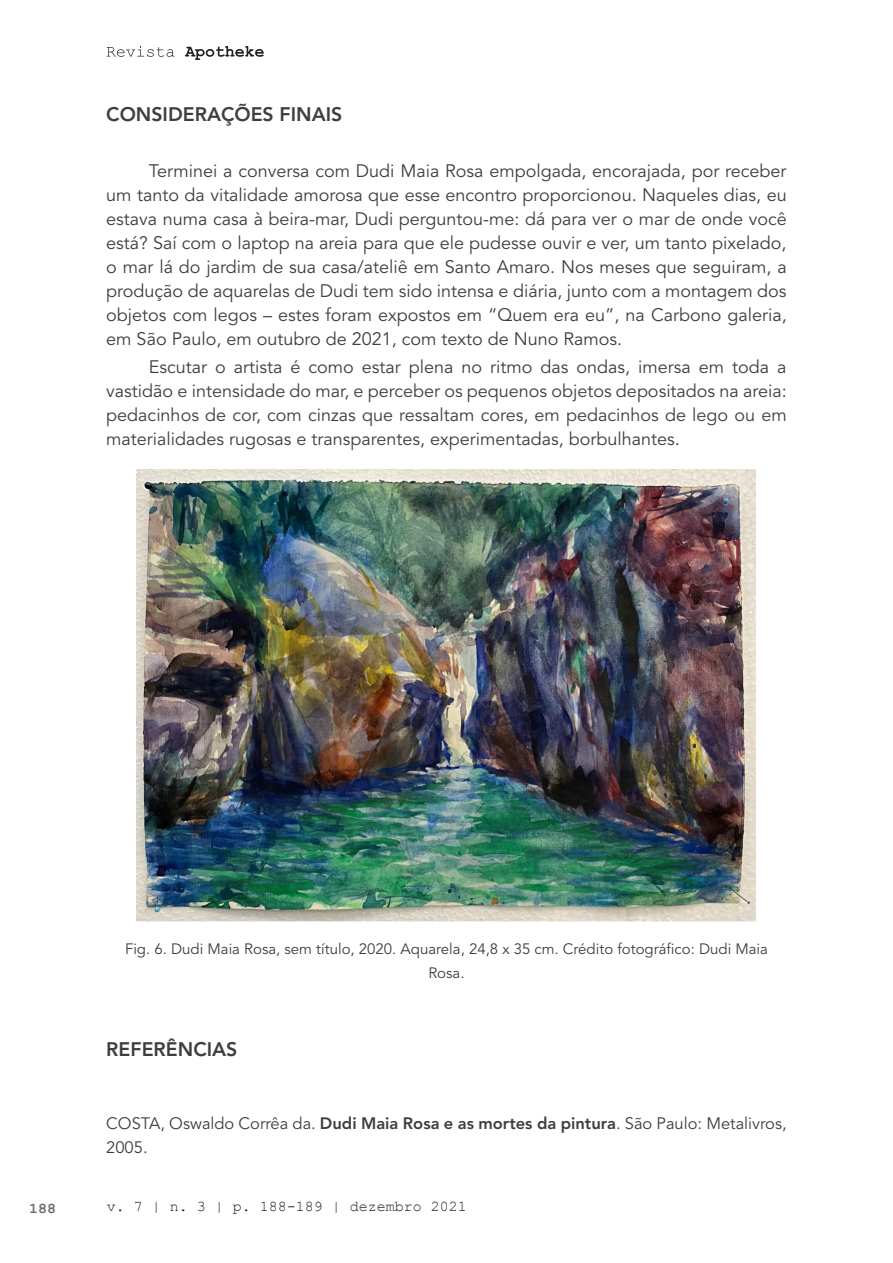
<style>
.page{position:relative;width:893px;height:1263px;background:#fff}
.page>*{position:absolute;margin:0;border:0;box-sizing:border-box;transform-origin:0 0}
.Subtítulo{font:800 19.5px "Avenir LT Std";color:#3e3e3f}
.Corpo_Texto{font:18px/24px "Avenir LT Std";color:#3e3e3f;text-align:justify}
.Referências{font:16.5px/24px "Avenir LT Std";color:#3e3e3f}
.Legenda_Foto{font:15px/24px "Avenir LT Std";color:#3e3e3f;text-align:center}
.t1{font:15px "Courier New";color:#231f20}
.t2{font:700 15px "Courier New";color:#6b6b6e}
.s1{font-weight:800}
</style>
<div class="page">
<svg style="left:107px;top:46px;width:67px;height:11px"></svg>
<svg style="left:185px;top:46px;width:79px;height:14px"></svg>
<img style="left:137px;top:470px;width:619px;height:452px">
<p class="Subtítulo" style="left:106px;top:102px;width:238px">CONSIDERAÇÕES FINAIS</p>
<p class="Corpo_Texto" style="left:106px;top:159px;width:682px;text-indent:43px">Terminei a conversa com Dudi Maia Rosa empolgada, encorajada, por receber um tanto da vitalidade amorosa que esse encontro proporcionou. Naqueles dias, eu estava numa casa à beira-mar, Dudi perguntou-me: dá para ver o mar de onde você está? Saí com o laptop na areia para que ele pudesse ouvir e ver, um tanto pixelado, o mar lá do jardim de sua casa/ateliê em Santo Amaro. Nos meses que seguiram, a produção de aquarelas de Dudi tem sido intensa e diária, junto com a montagem dos objetos com legos – estes foram expostos em “Quem era eu”, na Carbono galeria, em São Paulo, em outubro de 2021, com texto de Nuno Ramos.</p>
<p class="Corpo_Texto" style="left:106px;top:356px;width:682px;text-indent:43px">Escutar o artista é como estar plena no ritmo das ondas, imersa em toda a vastidão e intensidade do mar, e perceber os pequenos objetos depositados na areia: pedacinhos de cor, com cinzas que ressaltam cores, em pedacinhos de lego ou em materialidades rugosas e transparentes, experimentadas, borbulhantes.</p>
<p class="Legenda_Foto" style="left:125px;top:937px;width:644px">Fig. 6. Dudi Maia Rosa, sem título, 2020. Aquarela, 24,8 x 35 cm. Crédito fotográfico: Dudi Maia<br>Rosa.</p>
<p class="Subtítulo" style="left:106px;top:1037px;width:133px">REFERÊNCIAS</p>
<p class="Referências" style="left:106px;top:1112px;width:682px">COSTA, Oswaldo Corrêa da. <span class="s1">Dudi Maia Rosa e as mortes da pintura</span>. São Paulo: Metalivros,<br>2005.</p>
<p class="t2" style="left:29px;top:1199px;width:29px">188</p>
<p class="t1" style="left:107px;top:1197px;width:362px">v. 7 | n. 3 | p. 188-189 | dezembro 2021</p>
</div>
